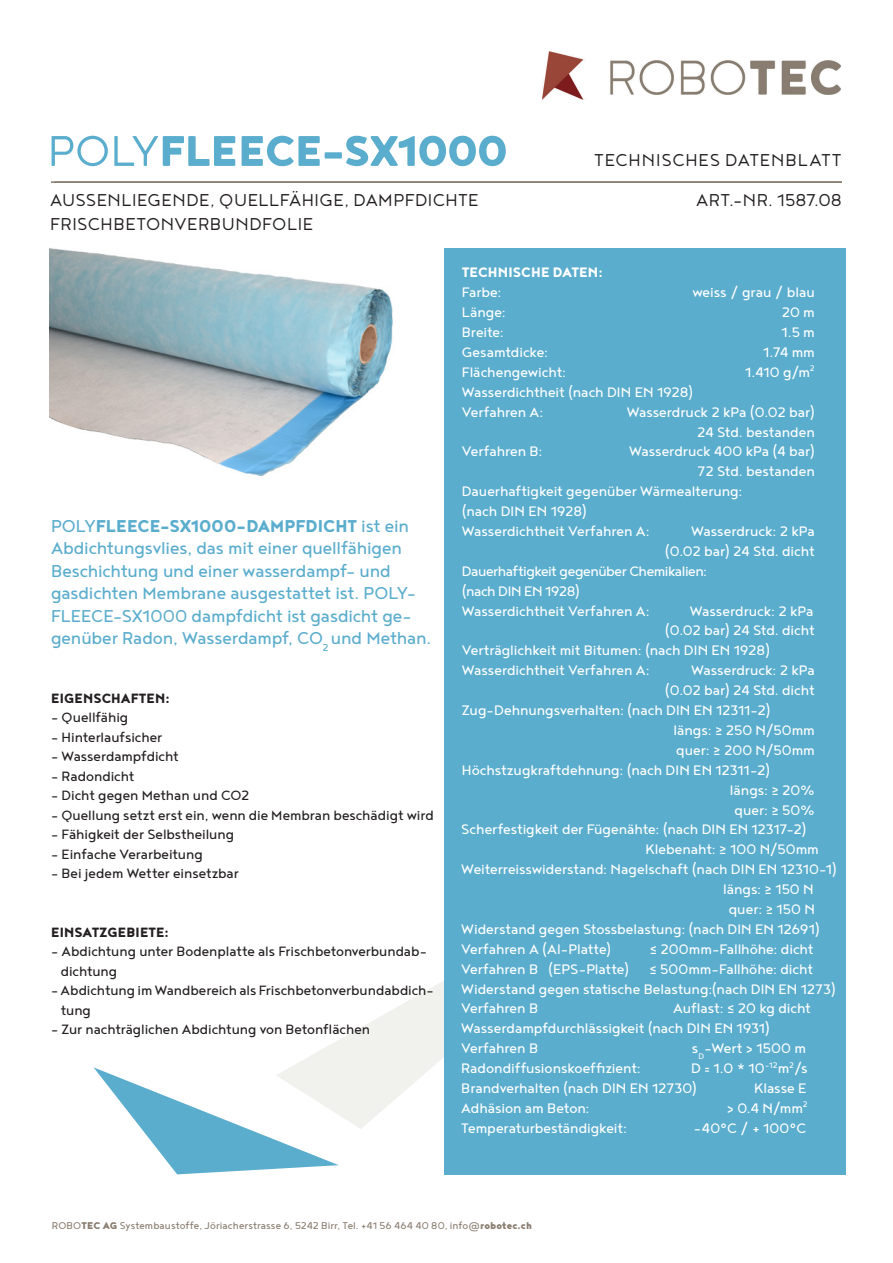
<style>
.page{position:relative;width:893px;height:1263px;background:#fff}
.page>*{position:absolute;margin:0;border:0;box-sizing:border-box;transform-origin:0 0}
.Hautptitel{font:900 52.5px "Noyh";letter-spacing:-.015em;color:#5aadcd}
.GrundText{font:21px/22.5px "Noyh";letter-spacing:-.01em;color:#5aadcd}
.Hautptitel-2{font:300 21px "Noyh";letter-spacing:.02em;color:#231f20}
.GrundText-2{font:16.8px "Noyh";letter-spacing:-.005em;color:#fff}
.GrundText-3{font:16.8px "Noyh";letter-spacing:-.03em;color:#fff}
.GrundText-4{font:800 16.8px "Noyh";letter-spacing:.005em;color:#fff}
.GrundText-5{font:16.5px "Noyh";letter-spacing:-.005em;color:#231f20}
.GrundText-6{font:800 16.5px "Noyh";letter-spacing:.01em;color:#231f20}
.t1{font:12px "Noyh";letter-spacing:.005em;color:#887c6e}
.s1{font-weight:300}
.s2{font-weight:800}
.s3{font-weight:900}
</style>
<div class="page">
<hr style="left:51px;top:181px;width:791px;height:2px;background:#887c6e">
<img style="left:543px;top:51px;width:297px;height:48px">
<svg style="left:292px;top:981px;width:152px;height:148px;fill:#f3f3ef"></svg>
<svg style="left:94px;top:1067px;width:245px;height:107px"></svg>
<div style="left:444px;top:248px;width:402px;height:926px;background:#5aadcd"></div>
<img style="left:50px;top:248px;width:343px;height:228px">
<p class="Hautptitel" style="left:48px;top:119px;width:462px"><span class="s1">POLY</span>FLEECE-SX1000</p>
<p class="Hautptitel-2" style="left:594px;top:148px;width:249px">TECHNISCHES DATENBLATT</p>
<p class="Hautptitel-2" style="left:50px;top:189px;width:430px">AUSSENLIEGENDE, QUELLFÄHIGE, DAMPFDICHTE</p>
<p class="Hautptitel-2" style="left:696px;top:189px;width:147px">ART.-NR. 1587.08</p>
<p class="Hautptitel-2" style="left:50px;top:213px;width:265px">FRISCHBETONVERBUNDFOLIE</p>
<p class="GrundText" style="left:51px;top:514px;width:382px">POLY<span class="s2">FLEECE-SX1000-DAMPFDICHT</span> ist ein Abdichtungsvlies, das mit einer quellfähigen Beschichtung und einer wasserdampf- und gasdichten Membrane ausgestattet ist. POLY-FLEECE-SX1000 dampfdicht ist gasdicht ge&shy;genüber Radon, Wasserdampf, CO<sub>2</sub> und Methan.</p>
<p class="GrundText-6" style="left:51px;top:688px;width:120px">EIGENSCHAFTEN:</p>
<p class="GrundText-5" style="left:51px;top:708px;width:79px">- Quellfähig</p>
<p class="GrundText-5" style="left:51px;top:728px;width:113px">- Hinterlaufsicher</p>
<p class="GrundText-5" style="left:51px;top:747px;width:129px">- Wasserdampfdicht</p>
<p class="GrundText-5" style="left:51px;top:767px;width:85px">- Radondicht</p>
<p class="GrundText-5" style="left:51px;top:786px;width:200px">- Dicht gegen Methan und CO2</p>
<p class="GrundText-5" style="left:51px;top:806px;width:384px">- Quellung setzt erst ein, wenn die Membran beschädigt wird</p>
<p class="GrundText-5" style="left:51px;top:825px;width:185px">- Fähigkeit der Selbstheilung</p>
<p class="GrundText-5" style="left:51px;top:845px;width:153px">- Einfache Verarbeitung</p>
<p class="GrundText-5" style="left:51px;top:864px;width:189px">- Bei jedem Wetter einsetzbar</p>
<p class="GrundText-6" style="left:51px;top:922px;width:119px">EINSATZGEBIETE:</p>
<p class="GrundText-5" style="left:51px;top:942px;width:377px">- Abdichtung unter Bodenplatte als Frischbetonverbundab-</p>
<p class="GrundText-5" style="left:61px;top:962px;width:58px">dichtung</p>
<p class="GrundText-5" style="left:51px;top:981px;width:384px">- Abdichtung im Wandbereich als Frischbetonverbundabdich-</p>
<p class="GrundText-5" style="left:61px;top:1001px;width:32px">tung</p>
<p class="GrundText-5" style="left:51px;top:1020px;width:320px">- Zur nachträglichen Abdichtung von Betonflächen</p>
<p class="GrundText-4" style="left:462px;top:263px;width:143px">TECHNISCHE DATEN:</p>
<p class="GrundText-2" style="left:462px;top:283px;width:41px">Farbe:</p>
<p class="GrundText-2" style="left:692px;top:283px;width:124px">weiss / grau / blau</p>
<p class="GrundText-2" style="left:462px;top:303px;width:45px">Länge:</p>
<p class="GrundText-2" style="left:782px;top:303px;width:35px">20 m</p>
<p class="GrundText-2" style="left:462px;top:323px;width:43px">Breite:</p>
<p class="GrundText-2" style="left:782px;top:323px;width:35px">1.5 m</p>
<p class="GrundText-2" style="left:462px;top:343px;width:88px">Gesamtdicke:</p>
<p class="GrundText-2" style="left:763px;top:343px;width:53px">1.74 mm</p>
<p class="GrundText-2" style="left:462px;top:363px;width:106px">Flächengewicht:</p>
<p class="GrundText-2" style="left:745px;top:363px;width:71px">1.410 g/m<sup>2</sup></p>
<p class="GrundText-2" style="left:462px;top:383px;width:233px">Wasserdichtheit (nach DIN EN 1928)</p>
<p class="GrundText-2" style="left:462px;top:402px;width:83px">Verfahren A:</p>
<p class="GrundText-2" style="left:627px;top:402px;width:190px">Wasserdruck 2 kPa (0.02 bar)</p>
<p class="GrundText-2" style="left:697px;top:422px;width:119px">24 Std. bestanden</p>
<p class="GrundText-2" style="left:462px;top:442px;width:82px">Verfahren B:</p>
<p class="GrundText-2" style="left:629px;top:442px;width:187px">Wasserdruck 400 kPa (4 bar)</p>
<p class="GrundText-2" style="left:697px;top:462px;width:119px">72 Std. bestanden</p>
<p class="GrundText-2" style="left:462px;top:482px;width:282px">Dauerhaftigkeit gegenüber Wärmealterung:</p>
<p class="GrundText-2" style="left:462px;top:502px;width:127px">(nach DIN EN 1928)</p>
<p class="GrundText-2" style="left:462px;top:522px;width:189px">Wasserdichtheit Verfahren A:</p>
<p class="GrundText-2" style="left:691px;top:522px;width:125px">Wasserdruck: 2 kPa</p>
<p class="GrundText-2" style="left:665px;top:542px;width:151px">(0.02 bar) 24 Std. dicht</p>
<p class="GrundText-3" style="left:462px;top:562px;width:247px">Dauerhaftigkeit gegenüber Chemikalien:</p>
<p class="GrundText-3" style="left:462px;top:582px;width:120px">(nach DIN EN 1928)</p>
<p class="GrundText-2" style="left:462px;top:601px;width:189px">Wasserdichtheit Verfahren A:</p>
<p class="GrundText-2" style="left:690px;top:601px;width:125px">Wasserdruck: 2 kPa</p>
<p class="GrundText-2" style="left:665px;top:621px;width:151px">(0.02 bar) 24 Std. dicht</p>
<p class="GrundText-2" style="left:462px;top:641px;width:310px">Verträglichkeit mit Bitumen: (nach DIN EN 1928)</p>
<p class="GrundText-2" style="left:462px;top:661px;width:189px">Wasserdichtheit Verfahren A:</p>
<p class="GrundText-2" style="left:691px;top:661px;width:125px">Wasserdruck: 2 kPa</p>
<p class="GrundText-2" style="left:665px;top:681px;width:151px">(0.02 bar) 24 Std. dicht</p>
<p class="GrundText-2" style="left:462px;top:701px;width:310px">Zug-Dehnungsverhalten: (nach DIN EN 12311-2)</p>
<p class="GrundText-2" style="left:674px;top:721px;width:143px">längs: ≥ 250 N/50mm</p>
<p class="GrundText-2" style="left:676px;top:741px;width:140px">quer: ≥ 200 N/50mm</p>
<p class="GrundText-2" style="left:462px;top:761px;width:310px">Höchstzugkraftdehnung: (nach DIN EN 12311-2)</p>
<p class="GrundText-2" style="left:730px;top:780px;width:86px">längs: ≥ 20%</p>
<p class="GrundText-2" style="left:734px;top:800px;width:82px">quer: ≥ 50%</p>
<p class="GrundText-2" style="left:461px;top:820px;width:347px">Scherfestigkeit der Fügenähte: (nach DIN EN 12317-2)</p>
<p class="GrundText-2" style="left:645px;top:840px;width:175px">Klebenaht: ≥ 100 N/50mm</p>
<p class="GrundText-2" style="left:461px;top:860px;width:377px">Weiterreisswiderstand: Nagelschaft (nach DIN EN 12310-1)</p>
<p class="GrundText-2" style="left:723px;top:880px;width:92px">längs: ≥ 150 N</p>
<p class="GrundText-2" style="left:729px;top:900px;width:88px">quer: ≥ 150 N</p>
<p class="GrundText-2" style="left:461px;top:920px;width:360px">Widerstand gegen Stossbelastung: (nach DIN EN 12691)</p>
<p class="GrundText-2" style="left:461px;top:940px;width:152px">Verfahren A (AI-Platte)</p>
<p class="GrundText-2" style="left:650px;top:940px;width:165px">≤ 200mm-Fallhöhe: dicht</p>
<p class="GrundText-2" style="left:461px;top:959px;width:353px">Verfahren B (EPS-Platte) ≤ 500mm-Fallhöhe: dicht</p>
<p class="GrundText-2" style="left:461px;top:979px;width:376px">Widerstand gegen statische Belastung:(nach DIN EN 1273)</p>
<p class="GrundText-2" style="left:461px;top:999px;width:78px">Verfahren B</p>
<p class="GrundText-2" style="left:673px;top:999px;width:139px">Auflast: ≤ 20 kg dicht</p>
<p class="GrundText-2" style="left:461px;top:1019px;width:310px">Wasserdampfdurchlässigkeit (nach DIN EN 1931)</p>
<p class="GrundText-2" style="left:461px;top:1039px;width:78px">Verfahren B</p>
<p class="GrundText-2" style="left:692px;top:1039px;width:116px">s<sub>D</sub>-Wert &gt; 1500 m</p>
<p class="GrundText-2" style="left:461px;top:1059px;width:181px">Radondiffusionskoeffizient:</p>
<p class="GrundText-2" style="left:691px;top:1059px;width:118px">D = 1.0 * 10<sup>-12</sup>m<sup>2</sup>/s</p>
<p class="GrundText-2" style="left:461px;top:1079px;width:237px">Brandverhalten (nach DIN EN 12730)</p>
<p class="GrundText-2" style="left:754px;top:1079px;width:54px">Klasse E</p>
<p class="GrundText-2" style="left:461px;top:1099px;width:130px">Adhäsion am Beton:</p>
<p class="GrundText-2" style="left:727px;top:1099px;width:82px">&gt; 0.4 N/mm<sup>2</sup></p>
<p class="GrundText-2" style="left:461px;top:1119px;width:167px">Temperaturbeständigkeit:</p>
<p class="GrundText-2" style="left:694px;top:1119px;width:114px">-40°C / + 100°C</p>
<p class="t1" style="left:52px;top:1219px;width:482px">ROBO<span class="s3">TEC AG</span> Systembaustoffe, Jöriacherstrasse 6, 5242 Birr, Tel. +41 56 464 40 80, info@<span class="s3">robotec.ch</span></p>
</div>
